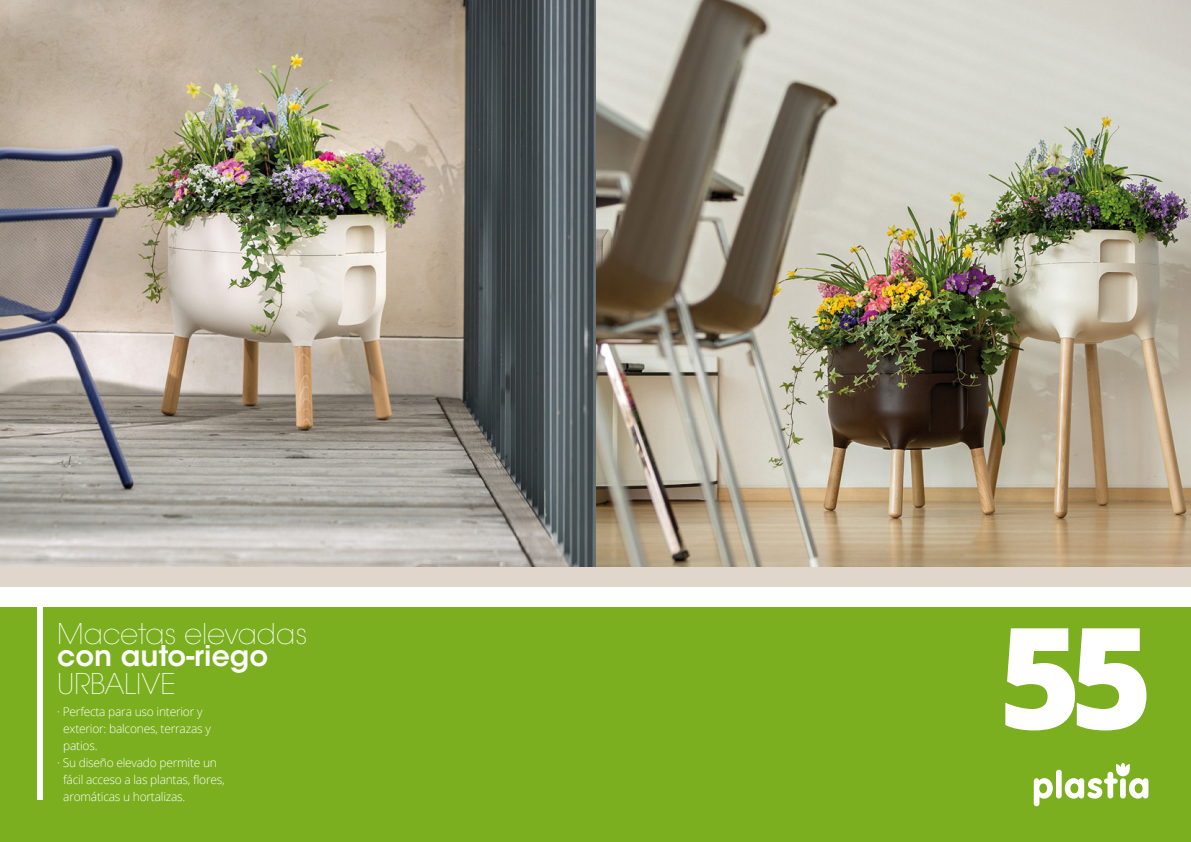
<style>
.page{position:relative;width:1191px;height:842px;background:#fff}
.page>*{position:absolute;margin:0;border:0;box-sizing:border-box;transform-origin:0 0}
.t1{font:800 141.1px "Open Sans";color:#fff}
.t2{font:200 28.4px/50.6px "ITC Avant Garde Std";color:#fff}
.t3{font:600 28.4px "ITC Avant Garde Std";color:#fff}
.t4{font:300 12px/17px "Open Sans";letter-spacing:-.02em;color:#fff}
</style>
<div class="page">
<img style="left:0;top:0;width:1191px;height:567px">
<div style="left:0;top:608px;width:1191px;height:234px;background:#7baf1f"></div>
<svg style="left:1033px;top:763px;width:115px;height:43px"></svg>
<div style="left:0;top:567px;width:1191px;height:20px;background:#e0d6cc"></div>
<div style="left:38px;top:602px;width:5px;height:198px;background:#fff"></div>
<h2 class="t2" style="left:57px;top:609px;width:252px">Macetas elevadas<br>URBALIVE</h2>
<h2 class="t3" style="left:57px;top:638px;width:212px">con auto-riego</h2>
<p class="t4" style="left:57px;top:703px;width:147px">· Perfecta para uso interior y</p>
<p class="t4" style="left:57px;top:754px;width:161px">· Su diseño elevado permite un</p>
<p class="t4" style="left:63px;top:720px;width:149px">exterior: balcones, terrazas y patios.</p>
<p class="t4" style="left:63px;top:771px;width:163px">fácil acceso a las plantas, flores, aromáticas u hortalizas.</p>
<h1 class="t1" style="left:999px;top:570px;width:156px">55</h1>
</div>
